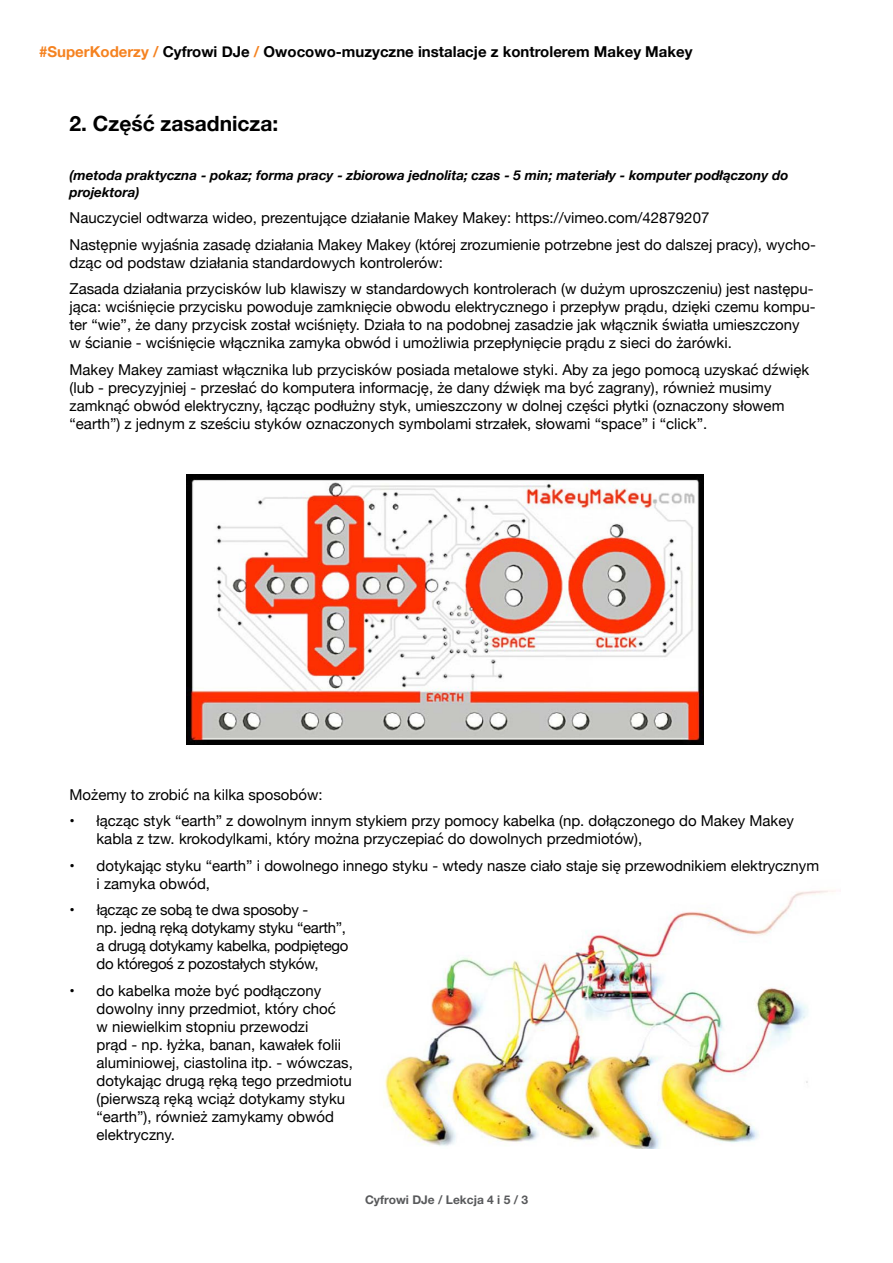
<style>
.page{position:relative;width:893px;height:1263px;background:#fff}
.page>*{position:absolute;margin:0;border:0;box-sizing:border-box;transform-origin:0 0}
.t1{font:700 21px "Helvetica Neue";color:#000}
.t2{font:15px/18px "Helvetica Neue";color:#000}
.t3{font:15px/18px "Helvetica Neue";letter-spacing:-.02em;color:#000}
.t4{font:700 15px "Helvetica Neue";color:#000}
.t5{font:italic 700 13.5px/16.2px "Helvetica Neue";color:#000}
.t6{font:700 12px "Helvetica Neue LT Pro";color:#58595b}
.s1{color:#f58220}
</style>
<div class="page">
<img style="left:186px;top:475px;width:517px;height:269px">
<img style="left:385px;top:890px;width:450px;height:258px">
<p class="t4" style="left:39px;top:40px;width:655px"><span class="s1">#SuperKoderzy /</span> Cyfrowi DJe <span class="s1">/</span> Owocowo-muzyczne instalacje z kontrolerem Makey Makey</p>
<h1 class="t1" style="left:70px;top:107px;width:210px">2. Część zasadnicza:</h1>
<p class="t5" style="left:70px;top:168px;width:720px">(metoda praktyczna - pokaz; forma pracy - zbiorowa jednolita; czas - 5 min; materiały - komputer podłączony do projektora)</p>
<p class="t2" style="left:70px;top:205px;width:748px;line-height:26.5px">Nauczyciel odtwarza wideo, prezentujące działanie Makey Makey: https://vimeo.com/42879207<br>Następnie wyjaśnia zasadę działania Makey Makey (której zrozumienie potrzebne jest do dalszej pracy), wycho-</p>
<p class="t2" style="left:70px;top:250px;width:746px;line-height:26.5px">dząc od podstaw działania standardowych kontrolerów:<br>Zasada działania przycisków lub klawiszy w standardowych kontrolerach (w dużym uproszczeniu) jest następu-</p>
<p class="t2" style="left:70px;top:299px;width:748px">jąca: wciśnięcie przycisku powoduje zamknięcie obwodu elektrycznego i przepływ prądu, dzięki czemu kompu&shy;ter “wie”, że dany przycisk został wciśnięty. Działa to na podobnej zasadzie jak włącznik światła umieszczony<br>w ścianie - wciśnięcie włącznika zamyka obwód i umożliwia przepłynięcie prądu z sieci do żarówki.</p>
<p class="t2" style="left:70px;top:361px;width:741px">Makey Makey zamiast włącznika lub przycisków posiada metalowe styki. Aby za jego pomocą uzyskać dźwięk (lub - precyzyjniej - przesłać do komputera informację, że dany dźwięk ma być zagrany), również musimy zamknąć obwód elektryczny, łącząc podłużny styk, umieszczony w dolnej części płytki (oznaczony słowem “earth”) z jednym z sześciu styków oznaczonych symbolami strzałek, słowami “space” i “click”.</p>
<p class="t2" style="left:70px;top:786px;width:255px">Możemy to zrobić na kilka sposobów:</p>
<p class="t2" style="left:97px;top:813px;width:699px;text-indent:-27px">• łącząc styk “earth” z dowolnym innym stykiem przy pomocy kabelka (np. dołączonego do Makey Makey kabla z tzw. krokodylkami, który można przyczepiać do dowolnych przedmiotów),</p>
<p class="t2" style="left:97px;top:857px;width:724px;text-indent:-27px">• dotykając styku “earth” i dowolnego innego styku - wtedy nasze ciało staje się przewodnikiem elektrycznym i zamyka obwód,</p>
<p class="t3" style="left:97px;top:902px;width:253px;text-indent:-27px">• łącząc ze sobą te dwa sposoby -<br>np. jedną ręką dotykamy styku “earth”, a drugą dotykamy kabelka, podpiętego do któregoś z pozostałych styków,</p>
<p class="t2" style="left:97px;top:982px;width:258px;text-indent:-27px">• do kabelka może być podłączony dowolny inny przedmiot, który choć<br>w niewielkim stopniu przewodzi<br>prąd - np. łyżka, banan, kawałek folii aluminiowej, ciastolina itp. - wówczas, dotykając drugą ręką tego przedmiotu (pierwszą ręką wciąż dotykamy styku “earth”), również zamykamy obwód elektryczny.</p>
<p class="t6" style="left:365px;top:1193px;width:165px">Cyfrowi DJe / Lekcja 4 i 5 / 3</p>
</div>
